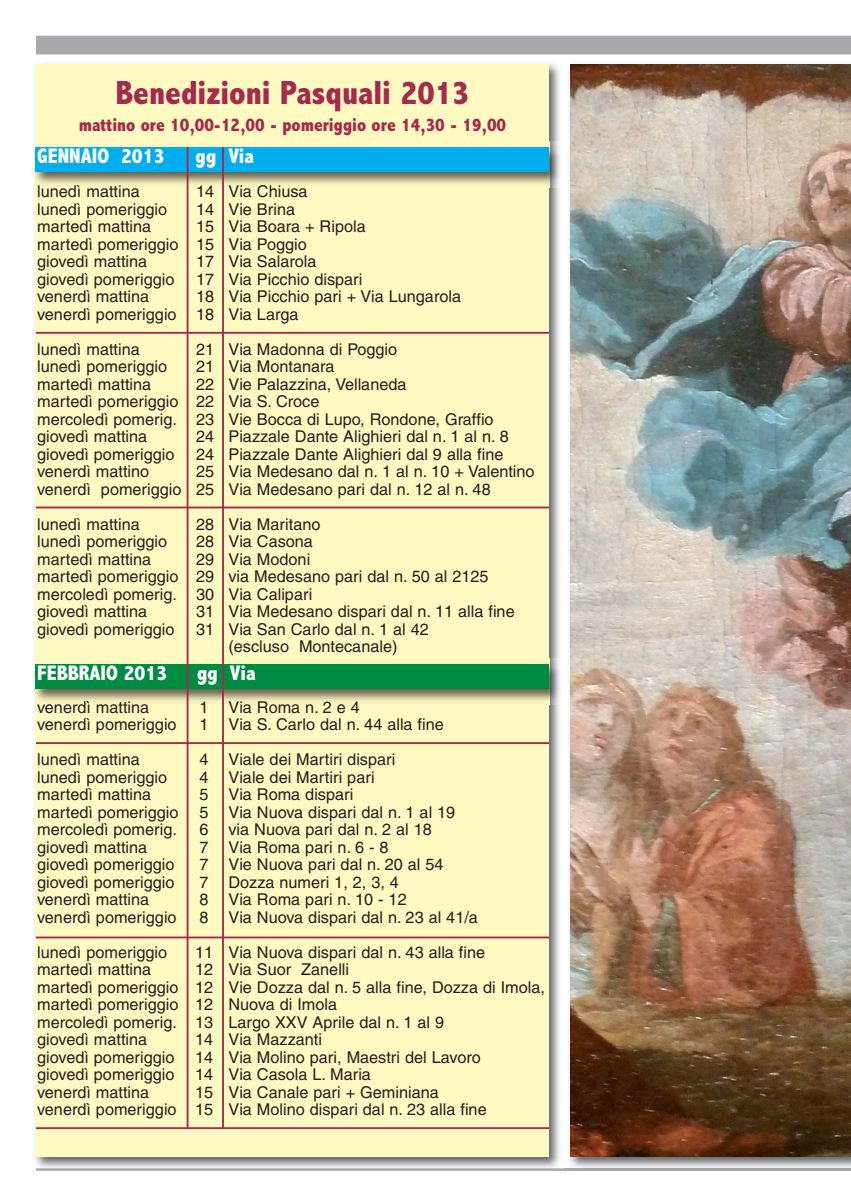
<style>
.page{position:relative;width:851px;height:1203px;background:#fff}
.page>*{position:absolute;margin:0;border:0;box-sizing:border-box;transform-origin:0 0}
.t1{font:800 condensed 33.75px "Abadi";color:#a52b4c}
.t2{font:800 condensed 21.25px "Abadi";color:#fff}
.t3{font:800 condensed 18.75px "Abadi";color:#a52b4c}
.t4{font:16.25px/17.5px "Helvetica";color:#231f20}
</style>
<div class="page">
<div style="left:36px;top:36px;width:814px;height:18px;background:#a8a9ad"></div>
<img style="left:35px;top:63px;width:815px;height:1105px">
<div style="left:36px;top:64px;width:513px;height:1093px;background:#fffac1"></div>
<img style="left:34px;top:142px;width:530px;height:46px">
<div style="left:36px;top:147px;width:513px;height:25px;background:#00aeef"></div>
<img style="left:34px;top:658px;width:530px;height:47px">
<div style="left:36px;top:664px;width:513px;height:24px;background:#008b43"></div>
<hr style="left:186px;top:147px;width:2px;height:981px;background:#a52b4c">
<hr style="left:222px;top:147px;width:2px;height:981px;background:#a52b4c">
<hr style="left:36px;top:1168px;width:814px;height:3px;background:#a8a9ad">
<hr style="left:36px;top:332px;width:513px;height:2px;background:#a52b4c">
<hr style="left:36px;top:507px;width:513px;height:1px;background:#a52b4c">
<hr style="left:36px;top:742px;width:513px;height:2px;background:#a52b4c">
<hr style="left:36px;top:937px;width:513px;height:1px;background:#a52b4c">
<hr style="left:36px;top:1127px;width:513px;height:2px;background:#a52b4c">
<img style="left:564px;top:63px;width:1px;height:1105px">
<img style="left:570px;top:64px;width:280px;height:1093px">
<h1 class="t1" style="left:115px;top:81px;width:355px">Benedizioni Pasquali 2013</h1>
<h2 class="t2" style="left:37px;top:149px;width:129px">GENNAIO 2013</h2>
<h2 class="t2" style="left:195px;top:149px;width:60px">gg Via</h2>
<p class="t3" style="left:79px;top:118px;width:429px">mattino ore 10,00-12,00 - pomeriggio ore 14,30 - 19,00</p>
<p class="t4" style="left:37px;top:184px;width:143px">lunedì mattina lunedì pomeriggio martedì mattina martedì pomeriggio giovedì mattina giovedì pomeriggio venerdì mattina venerdì pomeriggio</p>
<p class="t4" style="left:37px;top:342px;width:146px">lunedì mattina lunedì pomeriggio martedì mattina martedì pomeriggio mercoledì pomerig. giovedì mattina giovedì pomeriggio venerdì mattino venerdì pomeriggio</p>
<p class="t4" style="left:37px;top:517px;width:143px">lunedì mattina lunedì pomeriggio martedì mattina martedì pomeriggio mercoledì pomerig. giovedì mattina giovedì pomeriggio</p>
<p class="t4" style="left:196px;top:184px;width:20px;text-align:justify">14<br>14<br>15<br>15<br>17<br>17<br>18<br>18</p>
<p class="t4" style="left:196px;top:342px;width:20px;text-align:justify">21<br>21<br>22<br>22<br>23<br>24<br>24<br>25<br>25</p>
<p class="t4" style="left:196px;top:517px;width:20px;text-align:justify">28<br>28<br>29<br>29<br>30<br>31<br>31</p>
<p class="t4" style="left:228px;top:184px;width:234px">Via Chiusa<br>Vie Brina<br>Via Boara + Ripola<br>Via Poggio<br>Via Salarola<br>Via Picchio dispari<br>Via Picchio pari + Via Lungarola<br>Via Larga</p>
<p class="t4" style="left:228px;top:342px;width:307px">Via Madonna di Poggio<br>Via Montanara<br>Vie Palazzina, Vellaneda<br>Via S. Croce<br>Vie Bocca di Lupo, Rondone, Graffio<br>Piazzale Dante Alighieri dal n. 1 al n. 8<br>Piazzale Dante Alighieri dal 9 alla fine<br>Via Medesano dal n. 1 al n. 10 + Valentino<br>Via Medesano pari dal n. 12 al n. 48</p>
<p class="t4" style="left:228px;top:517px;width:287px">Via Maritano<br>Via Casona<br>Via Modoni<br>via Medesano pari dal n. 50 al 2125<br>Via Calipari<br>Via Medesano dispari dal n. 11 alla fine<br>Via San Carlo dal n. 1 al 42<br>(escluso Montecanale)</p>
<h2 class="t2" style="left:37px;top:665px;width:131px">FEBBRAIO 2013</h2>
<h2 class="t2" style="left:197px;top:665px;width:60px">gg Via</h2>
<p class="t4" style="left:37px;top:700px;width:141px">venerdì mattina venerdì pomeriggio</p>
<p class="t4" style="left:37px;top:752px;width:143px">lunedì mattina lunedì pomeriggio martedì mattina martedì pomeriggio mercoledì pomerig. giovedì mattina giovedì pomeriggio giovedì pomeriggio venerdì mattina venerdì pomeriggio</p>
<p class="t4" style="left:37px;top:945px;width:143px">lunedì pomeriggio martedì mattina martedì pomeriggio martedì pomeriggio mercoledì pomerig. giovedì mattina giovedì pomeriggio giovedì pomeriggio venerdì mattina venerdì pomeriggio</p>
<p class="t4" style="left:199px;top:700px;width:11px">1<br>1</p>
<p class="t4" style="left:199px;top:752px;width:11px;text-align:justify">4<br>4<br>5<br>5<br>6<br>7<br>7<br>7<br>8<br>8</p>
<p class="t4" style="left:195px;top:945px;width:20px;text-align:justify">11<br>12<br>12<br>12<br>13<br>14<br>14<br>14<br>15<br>15</p>
<p class="t4" style="left:228px;top:700px;width:217px">Via Roma n. 2 e 4<br>Via S. Carlo dal n. 44 alla fine</p>
<p class="t4" style="left:228px;top:752px;width:251px">Viale dei Martiri dispari<br>Viale dei Martiri pari<br>Via Roma dispari<br>Via Nuova dispari dal n. 1 al 19 via Nuova pari dal n. 2 al 18<br>Via Roma pari n. 6 - 8<br>Vie Nuova pari dal n. 20 al 54<br>Dozza numeri 1, 2, 3, 4<br>Via Roma pari n. 10 - 12<br>Via Nuova dispari dal n. 23 al 41/a</p>
<p class="t4" style="left:228px;top:945px;width:318px">Via Nuova dispari dal n. 43 alla fine<br>Via Suor Zanelli<br>Vie Dozza dal n. 5 alla fine, Dozza di Imola,<br>Nuova di Imola<br>Largo XXV Aprile dal n. 1 al 9<br>Via Mazzanti<br>Via Molino pari, Maestri del Lavoro<br>Via Casola L. Maria<br>Via Canale pari + Geminiana<br>Via Molino dispari dal n. 23 alla fine</p>
</div>
